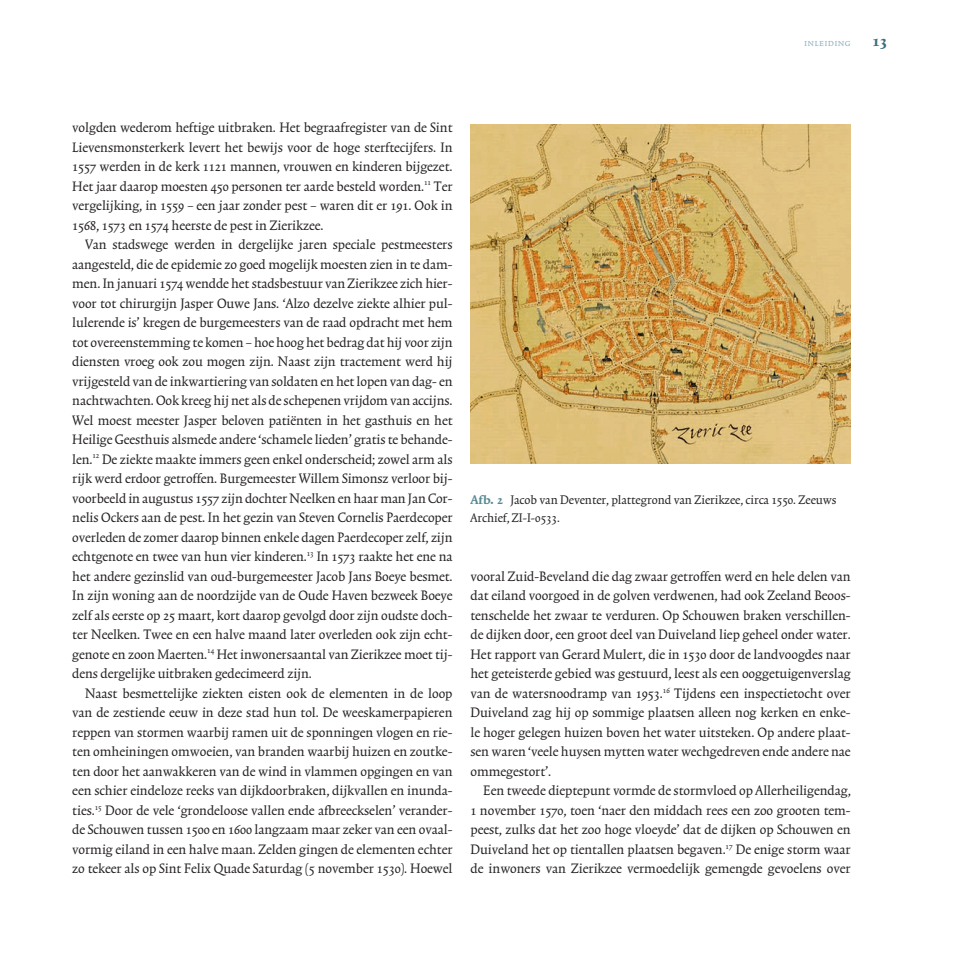
<style>
.page{position:relative;width:957px;height:957px;background:#fff}
.page>*{position:absolute;margin:0;border:0;box-sizing:border-box;transform-origin:0 0}
.t1{font:16.2px/19.5px "Trinite No 1 Rom Con";color:#231f20;text-align:justify}
.t2{font:14.7px/18px "Trinite No 1 Rom Con";color:#231f20}
.t3{font:11.25px "Trinite No 1 Rom Con Exp";letter-spacing:.025em;color:#8eb2c2}
.s1{font-family:"Trinite No 1";font-weight:700;font-size:18px;color:#396e7f}
.s2{font-family:"Trinite No 1";font-weight:700;color:#588890}
</style>
<div class="page">
<img style="left:470px;top:124px;width:380px;height:340px">
<p class="t3" style="left:804px;top:37px;width:85px">inleiding <span class="s1">13</span></p>
<p class="t1" style="left:72px;top:118px;width:382px">volgden wederom heftige uitbraken. Het begraafregister van de Sint Lievensmonsterkerk levert het bewijs voor de hoge sterftecijfers. In 1557 werden in de kerk 1121 mannen, vrouwen en kinderen bijgezet.<br>Het jaar daarop moesten 450 personen ter aarde besteld worden.<sup>11</sup> Ter vergelijking, in 1559 – een jaar zonder pest – waren dit er 191. Ook in 1568, 1573 en 1574 heerste de pest in Zierikzee.</p>
<p class="t1" style="left:72px;top:235px;width:382px;text-indent:13px">Van stadswege werden in dergelijke jaren speciale pestmeesters aangesteld, die de epidemie zo goed mogelijk moesten zien in te dam&shy;men. In januari 1574 wendde het stadsbestuur van Zierikzee zich hier&shy;voor tot chirurgijn Jasper Ouwe Jans. ‘Alzo dezelve ziekte alhier pul&shy;lulerende is’ kregen de burgemeesters van de raad opdracht met hem tot overeenstemming te komen – hoe hoog het bedrag dat hij voor zijn diensten vroeg ook zou mogen zijn. Naast zijn tractement werd hij vrijgesteld van de inkwartiering van soldaten en het lopen van dag- en nachtwachten. Ook kreeg hij net als de schepenen vrijdom van accijns.<br>Wel moest meester Jasper beloven patiënten in het gasthuis en het Heilige Geesthuis alsmede andere ‘schamele lieden’ gratis te behande&shy;len.<sup>12</sup> De ziekte maakte immers geen enkel onderscheid; zowel arm als rijk werd erdoor getroffen. Burgemeester Willem Simonsz verloor bij&shy;voorbeeld in augustus 1557 zijn dochter Neelken en haar man Jan Cor&shy;nelis Ockers aan de pest. In het gezin van Steven Cornelis Paer decoper overleden de zomer daarop binnen enkele dagen Paerdecoper zelf, zijn echtgenote en twee van hun vier kinderen.<sup>13</sup> In 1573 raakte het ene na het andere gezinslid van oud-burgemeester Jacob Jans Boeye besmet.<br>In zijn woning aan de noordzijde van de Oude Haven bezweek Boeye zelf als eerste op 25 maart, kort daarop gevolgd door zijn oudste doch&shy;ter Neelken. Twee en een halve maand later overleden ook zijn echt&shy;genote en zoon Maerten.<sup>14</sup> Het inwonersaantal van Zierikzee moet tij&shy;dens dergelijke uitbraken gedecimeerd zijn.</p>
<p class="t1" style="left:72px;top:684px;width:382px;text-indent:13px">Naast besmettelijke ziekten eisten ook de elementen in de loop van de zestiende eeuw in deze stad hun tol. De weeskamerpapieren reppen van stormen waarbij ramen uit de sponningen vlogen en rie&shy;ten omheiningen omwoeien, van branden waarbij huizen en zoutke&shy;ten door het aanwakkeren van de wind in vlammen opgingen en van een schier eindeloze reeks van dijkdoorbraken, dijkvallen en inunda&shy;ties.<sup>15</sup> Door de vele ‘grondeloose vallen ende afbreeckselen’ verander&shy;de Schouwen tussen 1500 en 1600 langzaam maar zeker van een ovaal&shy;vormig eiland in een halve maan. Zelden gingen de elementen echter zo tekeer als op Sint Felix Quade Saturdag (5 november 1530). Hoewel</p>
<p class="t2" style="left:470px;top:491px;width:367px"><span class="s2">Afb. 2</span> Jacob van Deventer, plattegrond van Zierikzee, circa 1550. Zeeuws<br>Archief, ZI-I-0533.</p>
<p class="t1" style="left:470px;top:567px;width:382px">vooral Zuid-Beveland die dag zwaar getroffen werd en hele delen van dat eiland voorgoed in de golven verdwenen, had ook Zeeland Beoos&shy;tenschelde het zwaar te verduren. Op Schouwen braken verschillen&shy;de dijken door, een groot deel van Duiveland liep geheel onder water.<br>Het rapport van Gerard Mulert, die in 1530 door de landvoogdes naar het geteisterde gebied was gestuurd, leest als een ooggetuigenverslag van de watersnoodramp van 1953.<sup>16</sup> Tijdens een inspectietocht over Duiveland zag hij op sommige plaatsen alleen nog kerken en enke&shy;le hoger gelegen huizen boven het water uitsteken. Op andere plaat&shy;sen waren ‘veele huysen mytten water wechgedreven ende andere nae ommegestort’.</p>
<p class="t1" style="left:470px;top:781px;width:382px;text-indent:13px">Een tweede dieptepunt vormde de stormvloed op Allerheiligendag, 1 november 1570, toen ‘naer den middach rees een zoo grooten tem&shy;peest, zulks dat het zoo hoge vloeyde’ dat de dijken op Schouwen en Duiveland het op tientallen plaatsen begaven.<sup>17</sup> De enige storm waar de inwoners van Zierikzee vermoedelijk gemengde gevoelens over</p>
</div>
